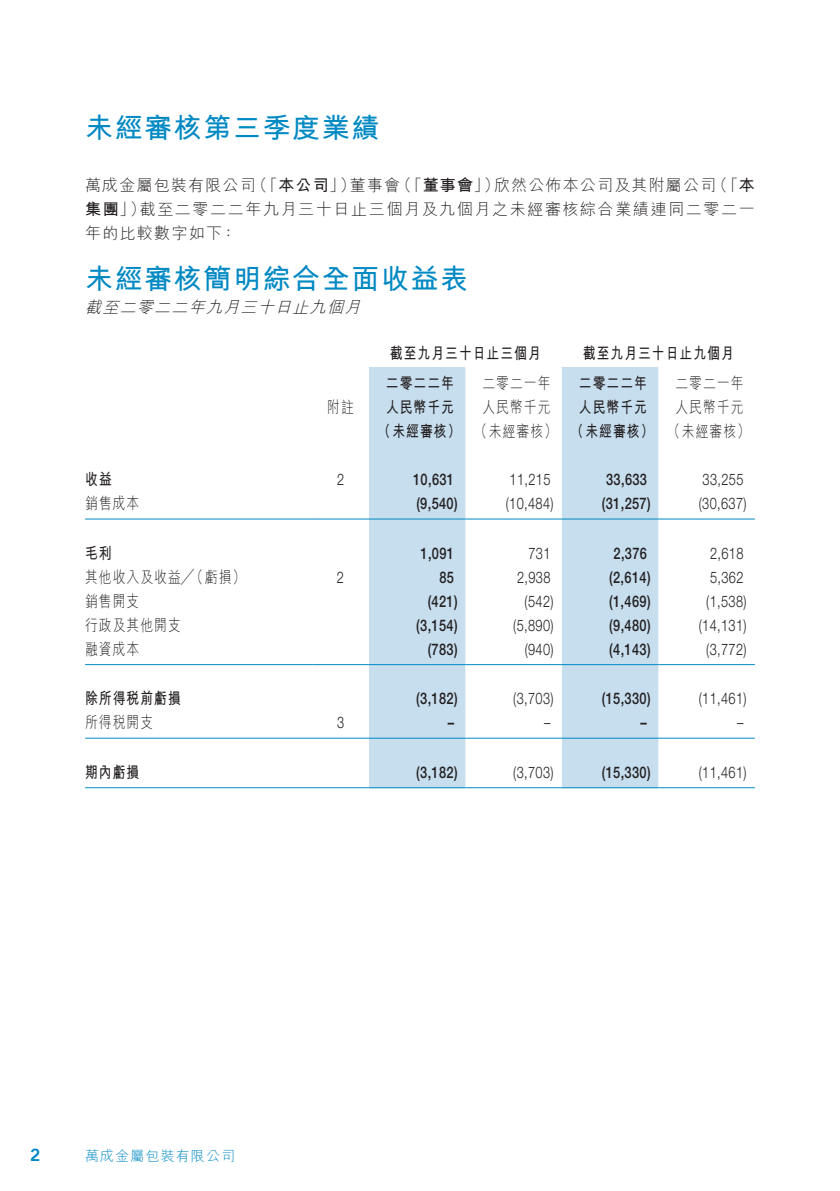
<style>
.page{position:relative;width:840px;height:1191px;background:#fff}
.page>*{position:absolute;margin:0;border:0;box-sizing:border-box;transform-origin:0 0}
.t1{font:700 28px "M Hei HK";letter-spacing:.055em;color:#0089c3}
.t2{font:17px "Trade Gothic LT Std Bd 2";color:#0089c3}
.t3{font:300 16px "Helvetica Neue LT Std";letter-spacing:.03em;color:#231f20;scale:.8 1}
.t4{font:500 16px "Helvetica Neue LT Std";letter-spacing:.03em;color:#231f20;scale:.8 1}
.t5{font:300 16px/24px "M Hei HK";letter-spacing:.08em;color:#231f20;text-align:justify}
.t6{font:300 16px/24px "M Hei HK";letter-spacing:.08em;color:#231f20;scale:.8 1}
.t7{font:700 16px "M Hei HK";letter-spacing:.08em;color:#231f20;scale:.8 1}
.t8{font:italic 300 16px "M Hei HK";color:#231f20}
.t9{font:300 14px "M Hei HK";letter-spacing:.08em;color:#0089c3}
.s1{font-weight:700}
</style>
<div class="page">
<svg style="left:369px;top:367px;width:289px;height:420px;fill:#c7deef"></svg>
<hr style="left:85px;top:518px;width:227px;height:1px;background:#0089c3">
<hr style="left:312px;top:518px;width:57px;height:1px;background:#0089c3">
<hr style="left:369px;top:518px;width:96px;height:1px;background:#0089c3">
<hr style="left:465px;top:518px;width:96px;height:1px;background:#0089c3">
<hr style="left:561px;top:518px;width:97px;height:1px;background:#0089c3">
<hr style="left:658px;top:518px;width:96px;height:1px;background:#0089c3">
<hr style="left:85px;top:664px;width:227px;height:1px;background:#0089c3">
<hr style="left:312px;top:664px;width:57px;height:1px;background:#0089c3">
<hr style="left:369px;top:664px;width:96px;height:1px;background:#0089c3">
<hr style="left:465px;top:664px;width:96px;height:1px;background:#0089c3">
<hr style="left:561px;top:664px;width:97px;height:1px;background:#0089c3">
<hr style="left:658px;top:664px;width:96px;height:1px;background:#0089c3">
<hr style="left:85px;top:737px;width:227px;height:1px;background:#0089c3">
<hr style="left:312px;top:737px;width:57px;height:1px;background:#0089c3">
<hr style="left:369px;top:737px;width:96px;height:1px;background:#0089c3">
<hr style="left:465px;top:737px;width:96px;height:1px;background:#0089c3">
<hr style="left:561px;top:737px;width:97px;height:1px;background:#0089c3">
<hr style="left:658px;top:737px;width:96px;height:1px;background:#0089c3">
<hr style="left:85px;top:787px;width:227px;height:1px;background:#0089c3">
<hr style="left:312px;top:787px;width:57px;height:1px;background:#0089c3">
<hr style="left:369px;top:787px;width:96px;height:1px;background:#0089c3">
<hr style="left:465px;top:787px;width:96px;height:1px;background:#0089c3">
<hr style="left:561px;top:787px;width:97px;height:1px;background:#0089c3">
<hr style="left:658px;top:787px;width:96px;height:1px;background:#0089c3">
<h1 class="t1" style="left:85px;top:108px;width:296px">未經審核第三季度業績</h1>
<p class="t5" style="left:85px;top:173px;width:670px">萬成金屬包裝有限公司（「<span class="s1">本公司</span>」）董事會（「<span class="s1">董事會</span>」）欣然公佈本公司及其附屬公司（「<span class="s1">本集團</span>」）截至二零二二年九月三十日止三個月及九個月之未經審核綜合業績連同二零二一年的比較數字如下：</p>
<h1 class="t1" style="left:85px;top:258px;width:384px">未經審核簡明綜合全面收益表</h1>
<p class="t8" style="left:85px;top:298px;width:280px">截至二零二二年九月三十日止九個月</p>
<p class="t7" style="left:390px;top:342px;width:190px">截至九月三十日止三個月</p>
<p class="t7" style="left:582px;top:342px;width:190px">截至九月三十日止九個月</p>
<p class="t7" style="left:386px;top:371px;width:86px">二零二二年</p>
<p class="t6" style="left:482px;top:371px;width:86px">二零二一年</p>
<p class="t7" style="left:578px;top:371px;width:86px">二零二二年</p>
<p class="t6" style="left:675px;top:371px;width:86px">二零二一年</p>
<p class="t6" style="left:327px;top:395px;width:35px">附註</p>
<p class="t7" style="left:386px;top:395px;width:86px">人民幣千元</p>
<p class="t6" style="left:482px;top:395px;width:86px">人民幣千元</p>
<p class="t7" style="left:578px;top:395px;width:86px">人民幣千元</p>
<p class="t6" style="left:378px;top:395px;width:466px;text-indent:297px">人民幣千元<span class="s1">（未經審核）</span> （未經審核） <span class="s1">（未經審核）</span> （未經審核）</p>
<p class="t7" style="left:85px;top:467px;width:35px">收益</p>
<p class="t3" style="left:337px;top:469px;width:10px">2</p>
<p class="t4" style="left:413px;top:470px;width:53px">10,631</p>
<p class="t3" style="left:509px;top:469px;width:53px">11,215</p>
<p class="t4" style="left:605px;top:470px;width:53px">33,633</p>
<p class="t3" style="left:702px;top:469px;width:53px">33,255</p>
<p class="t6" style="left:85px;top:491px;width:69px">銷售成本</p>
<p class="t4" style="left:416px;top:494px;width:53px">(9,540)</p>
<p class="t3" style="left:505px;top:493px;width:61px">(10,484)</p>
<p class="t4" style="left:601px;top:494px;width:62px">(31,257)</p>
<p class="t3" style="left:698px;top:493px;width:61px">(30,637)</p>
<p class="t7" style="left:85px;top:541px;width:35px">毛利</p>
<p class="t4" style="left:420px;top:543px;width:43px">1,091</p>
<p class="t3" style="left:528px;top:543px;width:29px">731</p>
<p class="t4" style="left:613px;top:543px;width:43px">2,376</p>
<p class="t3" style="left:709px;top:543px;width:43px">2,618</p>
<p class="t6" style="left:85px;top:564px;width:202px">其他收入及收益╱（虧損）</p>
<p class="t3" style="left:337px;top:567px;width:10px">2</p>
<p class="t4" style="left:439px;top:567px;width:20px">85</p>
<p class="t3" style="left:516px;top:567px;width:43px">2,938</p>
<p class="t4" style="left:609px;top:567px;width:53px">(2,614)</p>
<p class="t3" style="left:709px;top:567px;width:43px">5,362</p>
<p class="t6" style="left:85px;top:588px;width:69px">銷售開支</p>
<p class="t4" style="left:427px;top:591px;width:39px">(421)</p>
<p class="t3" style="left:524px;top:591px;width:38px">(542)</p>
<p class="t4" style="left:609px;top:591px;width:53px">(1,469)</p>
<p class="t3" style="left:705px;top:591px;width:52px">(1,538)</p>
<p class="t6" style="left:85px;top:612px;width:121px">行政及其他開支</p>
<p class="t4" style="left:416px;top:615px;width:53px">(3,154)</p>
<p class="t3" style="left:513px;top:615px;width:52px">(5,890)</p>
<p class="t4" style="left:609px;top:615px;width:53px">(9,480)</p>
<p class="t3" style="left:698px;top:615px;width:61px">(14,131)</p>
<p class="t6" style="left:85px;top:636px;width:69px">融資成本</p>
<p class="t4" style="left:427px;top:639px;width:39px">(783)</p>
<p class="t3" style="left:524px;top:639px;width:38px">(940)</p>
<p class="t4" style="left:609px;top:639px;width:53px">(4,143)</p>
<p class="t3" style="left:705px;top:639px;width:52px">(3,772)</p>
<p class="t7" style="left:85px;top:686px;width:121px">除所得稅前虧損</p>
<p class="t4" style="left:416px;top:689px;width:53px">(3,182)</p>
<p class="t3" style="left:513px;top:688px;width:52px">(3,703)</p>
<p class="t4" style="left:601px;top:689px;width:62px">(15,330)</p>
<p class="t3" style="left:698px;top:688px;width:61px">(11,461)</p>
<p class="t6" style="left:85px;top:710px;width:86px">所得稅開支</p>
<p class="t3" style="left:337px;top:712px;width:10px">3</p>
<p class="t4" style="left:447px;top:713px;width:10px">–</p>
<p class="t3" style="left:544px;top:712px;width:10px">–</p>
<p class="t4" style="left:640px;top:713px;width:10px">–</p>
<p class="t3" style="left:736px;top:712px;width:10px">–</p>
<p class="t7" style="left:85px;top:760px;width:69px">期內虧損</p>
<p class="t4" style="left:416px;top:762px;width:53px">(3,182)</p>
<p class="t3" style="left:513px;top:762px;width:52px">(3,703)</p>
<p class="t4" style="left:601px;top:762px;width:62px">(15,330)</p>
<p class="t3" style="left:698px;top:762px;width:61px">(11,461)</p>
<p class="t2" style="left:30px;top:1144px;width:12px">2</p>
<p class="t9" style="left:85px;top:1148px;width:151px">萬成金屬包裝有限公司</p>
</div>
